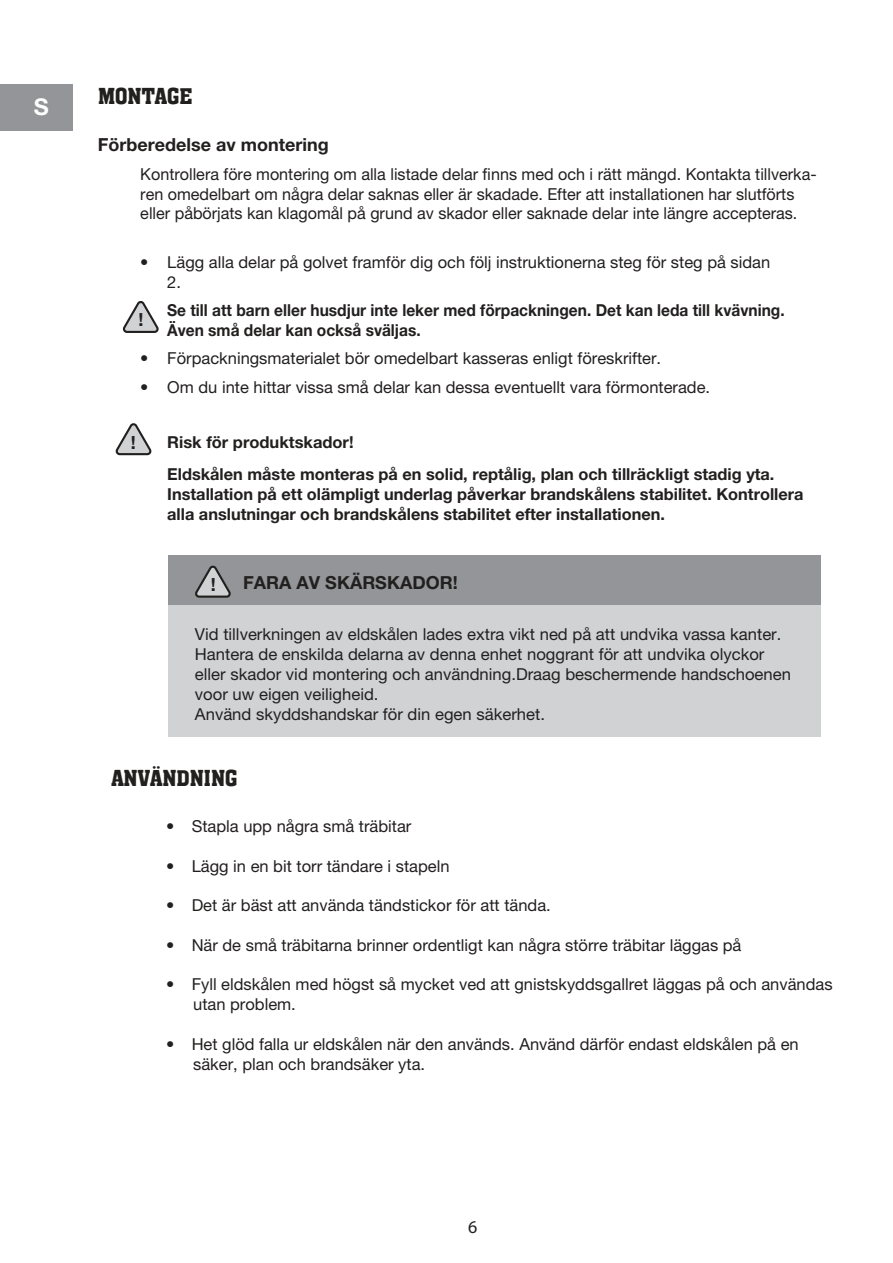
<style>
.page{position:relative;width:893px;height:1263px;background:#fff}
.page>*{position:absolute;margin:0;border:0;box-sizing:border-box;transform-origin:0 0}
.t1{font:500 24px "Aargau";letter-spacing:-.005em;color:#221f1f}
.t2{font:700 23.1px "Helvetica Neue LT Pro";color:#fefefe}
.t3{font:700 18px "Helvetica Neue LT Pro";color:#221f1f}
.t4{font:700 18px "Helvetica Neue";color:#221f1f}
.t5{font:18px "Myriad Pro";color:#221f1f}
.t6{font:16.5px/19.8px "Helvetica Neue LT Pro";color:#221f1f}
.t7{font:700 16.5px/19.8px "Helvetica Neue LT Pro";color:#221f1f}
</style>
<div class="page">
<svg style="left:123px;top:301px;width:36px;height:32px"></svg>
<div style="left:168px;top:555px;width:653px;height:50px;background:#939598"></div>
<div style="left:168px;top:605px;width:653px;height:132px;background:#d0d2d4"></div>
<svg style="left:195px;top:565px;width:36px;height:33px"></svg>
<svg style="left:115px;top:423px;width:37px;height:33px"></svg>
<div style="left:0;top:84px;width:73px;height:46px;background:#939598"></div>
<h2 class="t2" style="left:34px;top:93px;width:16px">S</h2>
<h1 class="t1" style="left:98px;top:79px;width:96px">MONTAGE</h1>
<p class="t3" style="left:98px;top:133px;width:232px">Förberedelse av montering</p>
<p class="t6" style="left:140px;top:164px;width:678px;line-height:19.4px">Kontrollera före montering om alla listade delar finns med och i rätt mängd. Kontakta tillverka&shy;ren omedelbart om några delar saknas eller är skadade. Efter att installationen har slutförts eller påbörjats kan klagomål på grund av skador eller saknade delar inte längre accepteras.</p>
<p class="t6" style="left:167px;top:252px;width:604px;text-indent:-27px">• Lägg alla delar på golvet framför dig och följ instruktionerna steg för steg på sidan<br>2.</p>
<p class="t7" style="left:167px;top:300px;width:619px;text-indent:-27px">• Se till att barn eller husdjur inte leker med förpackningen. Det kan leda till kvävning.<br>Även små delar kan också sväljas.</p>
<p class="t6" style="left:140px;top:348px;width:522px">• Förpackningsmaterialet bör omedelbart kasseras enligt föreskrifter.</p>
<p class="t6" style="left:140px;top:377px;width:571px">• Om du inte hittar vissa små delar kan dessa eventuellt vara förmonterade.</p>
<p class="t4" style="left:139px;top:309px;width:7px">!</p>
<p class="t4" style="left:131px;top:431px;width:7px">!</p>
<p class="t7" style="left:167px;top:425px;width:609px;line-height:32.5px">Risk för produktskador!<br>Eldskålen måste monteras på en solid, reptålig, plan och tillräckligt stadig yta.</p>
<p class="t7" style="left:167px;top:484px;width:638px">Installation på ett olämpligt underlag påverkar brandskålens stabilitet. Kontrollera alla anslutningar och brandskålens stabilitet efter installationen.</p>
<p class="t4" style="left:211px;top:573px;width:7px">!</p>
<p class="t3" style="left:243px;top:572px;width:216px">FARA AV SKÄRSKADOR!</p>
<p class="t6" style="left:195px;top:624px;width:598px">Vid tillverkningen av eldskålen lades extra vikt ned på att undvika vassa kanter.<br>Hantera de enskilda delarna av denna enhet noggrant för att undvika olyckor eller skador vid montering och användning.Draag beschermende handschoenen voor uw eigen veiligheid.<br>Använd skyddshandskar för din egen säkerhet.</p>
<h1 class="t1" style="left:111px;top:761px;width:128px">ANVÄNDNING</h1>
<p class="t6" style="left:166px;top:816px;width:247px">• Stapla upp några små träbitar</p>
<p class="t6" style="left:166px;top:856px;width:285px">• Lägg in en bit torr tändare i stapeln</p>
<p class="t6" style="left:166px;top:895px;width:386px">• Det är bäst att använda tändstickor för att tända.</p>
<p class="t6" style="left:166px;top:935px;width:577px">• När de små träbitarna brinner ordentligt kan några större träbitar läggas på</p>
<p class="t6" style="left:193px;top:974px;width:641px;text-indent:-27px">• Fyll eldskålen med högst så mycket ved att gnistskyddsgallret läggas på och användas utan problem.</p>
<p class="t6" style="left:193px;top:1034px;width:607px;text-indent:-27px">• Het glöd falla ur eldskålen när den används. Använd därför endast eldskålen på en säker, plan och brandsäker yta.</p>
<p class="t5" style="left:468px;top:1216px;width:11px">6</p>
</div>
